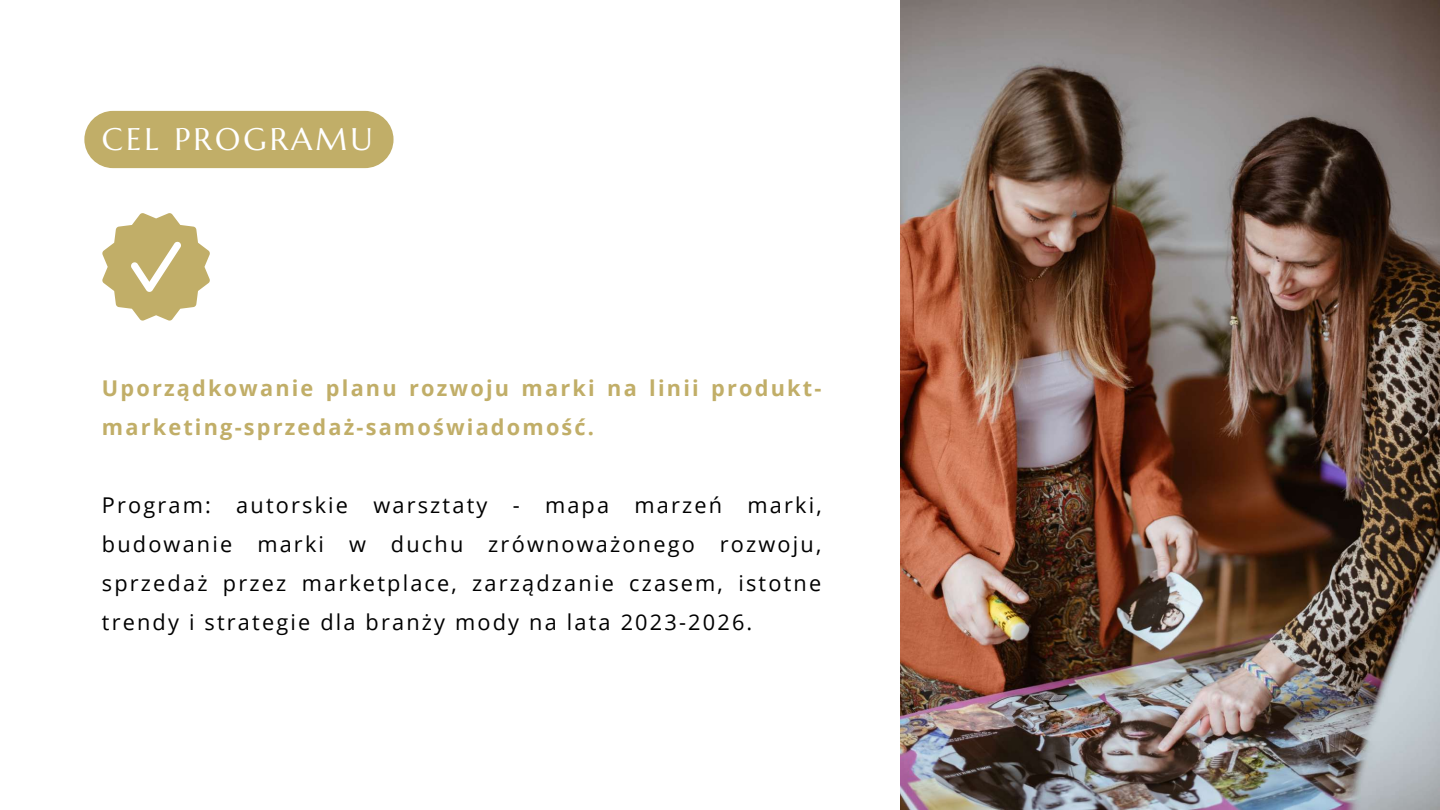
<style>
.page{position:relative;width:1440px;height:810px;background:#fff}
.page>*{position:absolute;margin:0;border:0;box-sizing:border-box;transform-origin:0 0}
.t1{font:31.2px "Marcellus";letter-spacing:.1em;color:#fff}
.t2{font:21.7px/39px "Open Sans";letter-spacing:.1em;color:#000;text-align:justify}
.t3{font:700 21.7px/39px "Open Sans";letter-spacing:.1em;color:#c1ae68}
</style>
<div class="page">
<svg style="left:102px;top:213px;width:108px;height:108px"></svg>
<img style="left:900px;top:0;width:540px;height:810px">
<div style="left:84px;top:111px;width:310px;height:57px;background:#c1ae68;border-radius:29px"></div>
<h1 class="t1" style="left:102px;top:120px;width:272px">CEL PROGRAMU</h1>
<p class="t3" style="left:102px;top:368px;width:721px">Uporządkowanie planu rozwoju marki na linii produkt&shy;marketing-sprzedaż-samoświadomość.</p>
<p class="t2" style="left:102px;top:485px;width:721px">Program: autorskie warsztaty - mapa marzeń marki, budowanie marki w duchu zrównoważonego rozwoju, sprzedaż przez marketplace, zarządzanie czasem, istotne trendy i strategie dla branży mody na lata 2023-2026.</p>
</div>
